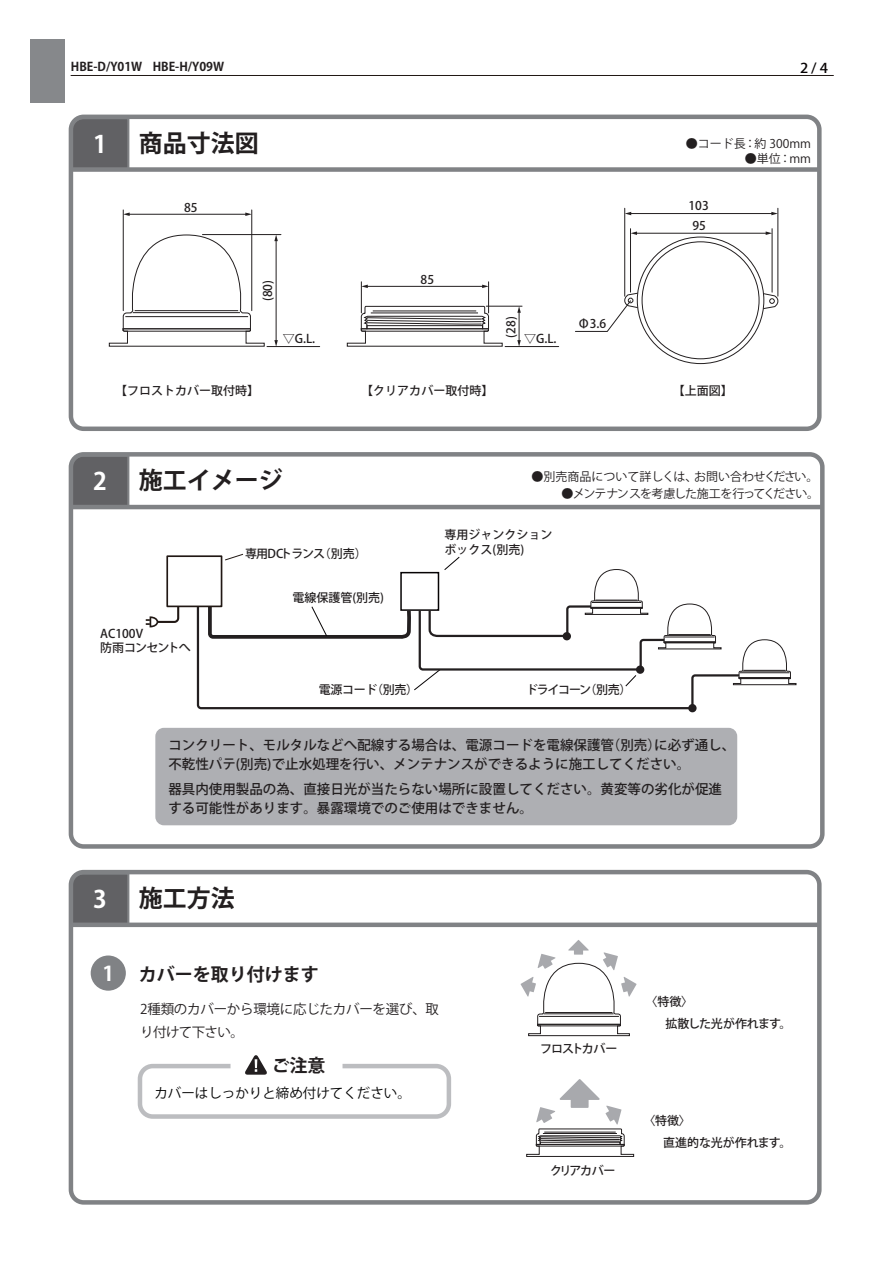
<style>
.page{position:relative;width:893px;height:1263px;background:#fff}
.page>*{position:absolute;margin:0;border:0;box-sizing:border-box;transform-origin:0 0}
.t1{font:700 24px "Koz Go Pro";color:#231f20}
.t2{font:700 24px "Koz Go Pro";color:#fff}
.t3{font:700 18px "Koz Go Pro";color:#231f20}
.t4{font:500 13.5px/19.5px "Koz Go Pro";color:#231f20}
.t5{font:13.5px/22.5px "Koz Go Pro";letter-spacing:-.02em;color:#231f20}
.t6{font:13.5px "Koz Go Pro";color:#030303}
.t7{font:500 13.5px "Koz Go Pro";color:#070304;scale:1.09 1}
.t8{font:500 12px/22px "Koz Go Pro";color:#231f20}
.t9{font:12px "Koz Go Pro";color:#231f20}
.t10{font:12px "Koz Go Pro";letter-spacing:-.08em;color:#231f20}
.t11{font:700 12px "Koz Go Pro";color:#231f20}
.t12{font:500 12px "Koz Go Pro";letter-spacing:-.08em;color:#231f20}
.t13{font:500 12px "Koz Go Pro";letter-spacing:-.1em;color:#231f20}
.t14{font:500 12px "Koz Go Pro";letter-spacing:-.095em;color:#231f20}
.s1{font-size:20.25px;color:#fff}
</style>
<div class="page">
<div style="left:30px;top:39px;width:34px;height:64px;background:#86888b"></div>
<hr style="left:71px;top:75px;width:763px;height:1px;background:#211814">
<div style="left:74px;top:120px;width:56px;height:47px;background:#616164"></div>
<div style="left:69px;top:115px;width:753px;height:316px;border:4px solid #808285;border-radius:13px"></div>
<div style="left:71px;top:167px;width:748px;height:5px;background:#808285"></div>
<div style="left:74px;top:457px;width:56px;height:48px;background:#616164"></div>
<div style="left:69px;top:452px;width:756px;height:397px;border:4px solid #808285;border-radius:13px"></div>
<hr style="left:73px;top:505px;width:748px;height:4px;background:#808285">
<div style="left:155px;top:728px;width:582px;height:97px;background:#aeafb3;border-radius:9px"></div>
<svg style="left:196px;top:607px;width:492px;height:103px"></svg>
<div style="left:689px;top:705px;width:7px;height:6px;background:#231f20;border-radius:50%"></div>
<div style="left:688px;top:704px;width:9px;height:8px;border:2px solid #231f20;border-radius:50%"></div>
<svg style="left:146px;top:607px;width:34px;height:21px"></svg>
<div style="left:166px;top:555px;width:56px;height:52px;border:2px solid #211814"></div>
<div style="left:74px;top:875px;width:56px;height:47px;background:#616164"></div>
<div style="left:69px;top:870px;width:753px;height:334px;border:4px solid #808285;border-radius:13px"></div>
<div style="left:71px;top:922px;width:748px;height:5px;background:#808285"></div>
<div style="left:91px;top:955px;width:35px;height:36px;background:#808285;border-radius:50%"></div>
<svg style="left:245px;top:1055px;width:22px;height:20px"></svg>
<div style="left:138px;top:1064px;width:313px;height:55px;border:4px solid #bcbdc0;border-radius:13px"></div>
<svg style="left:763px;top:291px;width:15px;height:19px"></svg>
<hr style="left:267px;top:346px;width:53px;height:1px;background:#231f20">
<hr style="left:202px;top:234px;width:79px;height:1px;background:#231f20">
<hr style="left:276px;top:240px;width:1px;height:101px;background:#231f20">
<svg style="left:274px;top:340px;width:4px;height:6px"></svg>
<svg style="left:274px;top:235px;width:4px;height:6px"></svg>
<hr style="left:123px;top:210px;width:1px;height:101px;background:#231f20">
<hr style="left:251px;top:210px;width:1px;height:101px;background:#231f20">
<hr style="left:128px;top:214px;width:118px;height:1px;background:#231f20">
<svg style="left:123px;top:212px;width:7px;height:4px"></svg>
<svg style="left:245px;top:212px;width:7px;height:4px"></svg>
<hr style="left:361px;top:282px;width:1px;height:31px;background:#231f20">
<hr style="left:488px;top:282px;width:1px;height:31px;background:#231f20">
<hr style="left:367px;top:286px;width:116px;height:1px;background:#231f20">
<svg style="left:361px;top:285px;width:7px;height:3px"></svg>
<svg style="left:482px;top:285px;width:7px;height:3px"></svg>
<hr style="left:778px;top:208px;width:1px;height:88px;background:#231f20">
<hr style="left:624px;top:208px;width:1px;height:88px;background:#231f20">
<hr style="left:630px;top:213px;width:143px;height:1px;background:#231f20">
<svg style="left:771px;top:212px;width:7px;height:3px"></svg>
<svg style="left:625px;top:212px;width:6px;height:3px"></svg>
<hr style="left:772px;top:229px;width:1px;height:63px;background:#231f20">
<hr style="left:630px;top:229px;width:1px;height:63px;background:#231f20">
<hr style="left:636px;top:233px;width:131px;height:1px;background:#231f20">
<svg style="left:766px;top:231px;width:6px;height:4px"></svg>
<svg style="left:631px;top:231px;width:6px;height:4px"></svg>
<hr style="left:505px;top:346px;width:54px;height:1px;background:#231f20">
<hr style="left:486px;top:306px;width:36px;height:1px;background:#231f20">
<svg style="left:517px;top:306px;width:4px;height:40px"></svg>
<svg style="left:109px;top:235px;width:156px;height:112px"></svg>
<hr style="left:125px;top:316px;width:123px;height:1px;background:#231f20">
<hr style="left:133px;top:312px;width:107px;height:1px;background:#231f20">
<hr style="left:135px;top:310px;width:103px;height:1px;background:#231f20">
<svg style="left:347px;top:306px;width:156px;height:41px"></svg>
<hr style="left:371px;top:313px;width:107px;height:1px;background:#231f20">
<hr style="left:373px;top:311px;width:103px;height:1px;background:#231f20">
<svg style="left:637px;top:237px;width:127px;height:127px"></svg>
<div style="left:642px;top:242px;width:117px;height:117px;background:#fff;border-radius:50%"></div>
<svg style="left:575px;top:292px;width:72px;height:40px"></svg>
<svg style="left:206px;top:554px;width:590px;height:153px"></svg>
<hr style="left:740px;top:672px;width:49px;height:1px;background:#231f20">
<hr style="left:743px;top:671px;width:43px;height:1px;background:#231f20">
<hr style="left:744px;top:670px;width:41px;height:1px;background:#231f20">
<svg style="left:520px;top:940px;width:117px;height:96px"></svg>
<svg style="left:526px;top:1079px;width:108px;height:78px"></svg>
<p class="t11" style="left:71px;top:59px;width:155px">HBE-D/Y01W HBE-H/Y09W</p>
<h1 class="t2" style="left:93px;top:128px;width:15px">1</h1>
<h1 class="t1" style="left:139px;top:127px;width:121px">商品寸法図</h1>
<p class="t8" style="left:184px;top:197px;width:15px">85</p>
<p class="t8" style="left:257px;top:301px;width:23px;rotate:-90deg">(80)</p>
<p class="t8" style="left:421px;top:269px;width:15px">85</p>
<p class="t8" style="left:501px;top:337px;width:23px;rotate:-90deg">(28)</p>
<p class="t8" style="left:283px;top:328px;width:34px">▽G.L.</p>
<p class="t8" style="left:524px;top:328px;width:34px">▽G.L.</p>
<p class="t8" style="left:578px;top:313px;width:30px">Φ3.6</p>
<p class="t7" style="left:800px;top:59px;width:27px">2 / 4</p>
<p class="t9" style="left:686px;top:135px;width:127px">●コード長：約 300mm</p>
<p class="t9" style="left:745px;top:150px;width:68px">●単位：mm</p>
<p class="t8" style="left:688px;top:196px;width:22px;line-height:19.5px;text-align:center">103<br>95</p>
<p class="t8" style="left:115px;top:381px;width:145px">【フロストカバー取付時】</p>
<p class="t8" style="left:361px;top:381px;width:133px">【クリアカバー取付時】</p>
<p class="t8" style="left:673px;top:381px;width:61px">【上面図】</p>
<h1 class="t2" style="left:93px;top:466px;width:15px">2</h1>
<h1 class="t1" style="left:139px;top:465px;width:145px">施工イメージ</h1>
<p class="t12" style="left:245px;top:546px;width:123px">専用DCトランス（別売）</p>
<p class="t8" style="left:100px;top:627px;width:92px;line-height:14.2px">AC100V<br>防雨コンセントへ</p>
<p class="t8" style="left:292px;top:587px;width:93px">電線保護管(別売)</p>
<p class="t9" style="left:532px;top:469px;width:289px">●別売商品について詳しくは、お問い合わせください。</p>
<p class="t10" style="left:562px;top:485px;width:259px">●メンテナンスを考慮した施工を行ってください。</p>
<p class="t8" style="left:445px;top:528px;width:109px;line-height:15px">専用ジャンクションボックス(別売)</p>
<p class="t8" style="left:319px;top:679px;width:101px">電源コード（別売）</p>
<p class="t13" style="left:526px;top:681px;width:107px">ドライコーン（別売）</p>
<p class="t4" style="left:168px;top:735px;width:568px">コンクリート、モルタルなどへ配線する場合は、電源コードを電線保護管（別売）に必ず通し、不乾性パテ(別売)で止水処理を行い、メンテナンスができるように施工してください。</p>
<p class="t4" style="left:168px;top:780px;width:555px">器具内使用製品の為、直接日光が当たらない場所に設置してください。黄変等の劣化が促進する可能性があります。暴露環境でのご使用はできません。</p>
<h1 class="t2" style="left:93px;top:884px;width:15px">3</h1>
<h1 class="t1" style="left:139px;top:883px;width:97px">施工方法</h1>
<h2 class="t3" style="left:102px;top:963px;width:218px"><span class="s1">1</span> カバーを取り付けます</h2>
<p class="t5" style="left:140px;top:998px;width:300px">2種類のカバーから環境に応じたカバーを選び、取り付けて下さい。</p>
<h2 class="t3" style="left:272px;top:1054px;width:55px">ご注意</h2>
<p class="t6" style="left:154px;top:1085px;width:258px">カバーはしっかりと締め付けてください。</p>
<p class="t14" style="left:540px;top:1041px;width:79px">フロストカバー</p>
<p class="t8" style="left:550px;top:1160px;width:67px">クリアカバー</p>
<p class="t8" style="left:666px;top:991px;width:127px;text-indent:-20px">〈特徴〉<br>拡散した光が作れます。</p>
<p class="t8" style="left:663px;top:1110px;width:130px;text-indent:-20px">〈特徴〉<br>直進的な光が作れます。</p>
</div>
